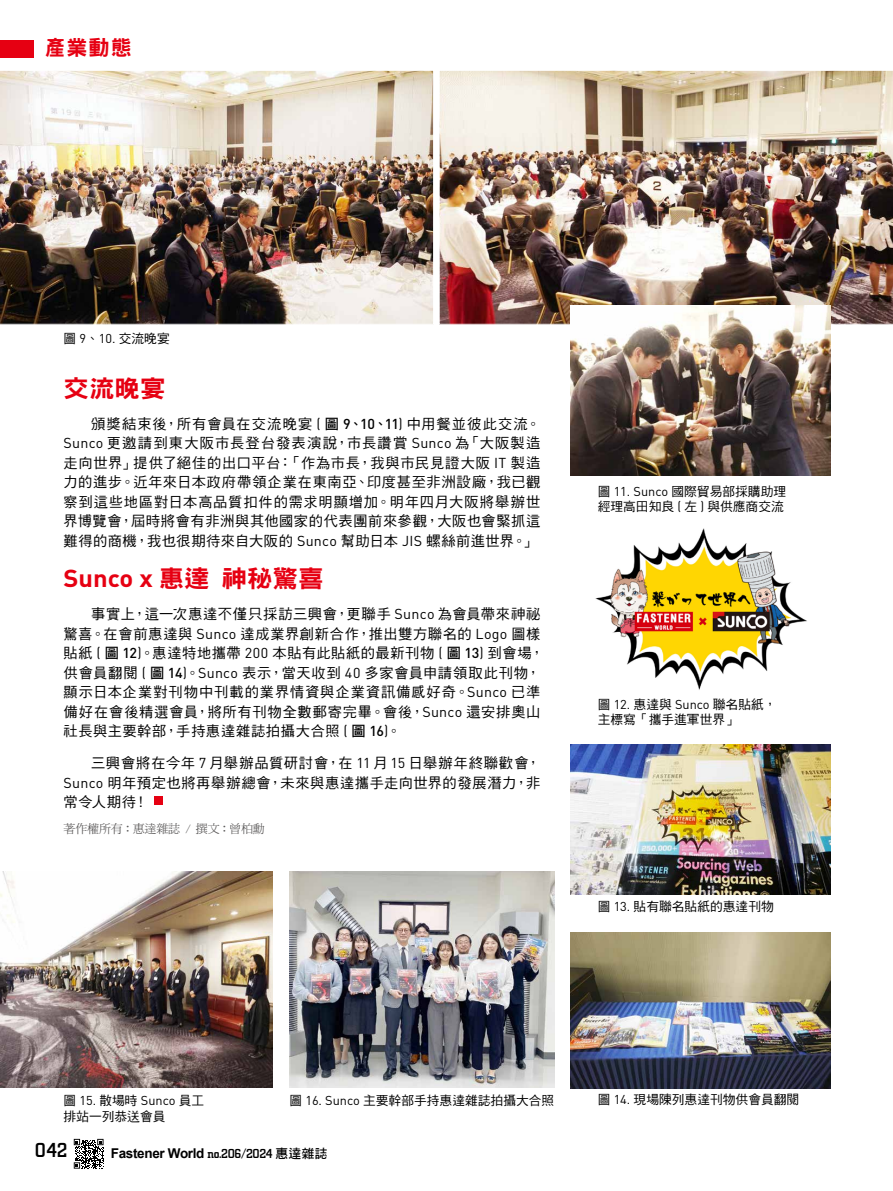
<style>
.page{position:relative;width:893px;height:1191px;background:#fff}
.page>*{position:absolute;margin:0;border:0;box-sizing:border-box;transform-origin:0 0}
.t1{font:700 24.15px "DIN Pro";color:#e60012;scale:1.05 1}
.t2{font:24.15px "DF Hei Std W9";color:#e60012;scale:1.05 1}
.t3{font:21px "DF Hei Std W9";color:#e60012}
.t4{font:500 21px "City D";color:#000}
.t5{font:14.25px/19.5px "DF Hei Std W5";letter-spacing:.045em;color:#000;text-align:justify}
.t6{font:700 13.5px "Arial";letter-spacing:-.025em;color:#000}
.t7{font:12.75px/15.3px "DF Hei Std W5";color:#000}
.t8{font:12.75px "DIN Pro";color:#000}
.t9{font:12px "DF Ming Std W5";letter-spacing:-.01em;color:#595757}
.s1{font-family:"DIN Pro"}
.s2{font-family:"DF Hei Std W7"}
.s3{font-family:"DIN Pro";font-weight:500}
.s4{font-family:"DF Hei Std W9";font-weight:400}
.s5{font-family:"Times New Roman";font-style:italic}
.s6{font-family:"DF Hei Std W5"}
.s7{font-family:"City D";font-weight:500}
.s8{font-family:"DF Hei Std W7";font-weight:400;font-size:12.75px}
</style>
<div class="page">
<div style="left:0;top:40px;width:34px;height:17px;background:#e60012"></div>
<svg style="left:74px;top:1138px;width:30px;height:30px"></svg>
<img style="left:0;top:70px;width:434px;height:254px">
<img style="left:439px;top:70px;width:454px;height:254px">
<img style="left:570px;top:306px;width:260px;height:169px">
<img style="left:595px;top:528px;width:212px;height:162px">
<img style="left:570px;top:744px;width:260px;height:150px">
<img style="left:0;top:871px;width:273px;height:216px">
<img style="left:289px;top:871px;width:266px;height:216px">
<img style="left:570px;top:932px;width:260px;height:156px">
<div style="left:154px;top:796px;width:9px;height:9px;background:#e60012"></div>
<h2 class="t3" style="left:45px;top:36px;width:89px">產業動態</h2>
<p class="t7" style="left:64px;top:330px;width:108px">圖 <span class="s1">9</span>、<span class="s1">10.</span> 交流晚宴</p>
<h1 class="t2" style="left:64px;top:375px;width:99px">交流晚宴</h1>
<p class="t5" style="left:64px;top:413px;width:478px;text-indent:28px">頒獎結束後，所有會員在交流晚宴 <span class="s1">(</span> <span class="s2">圖</span> <span class="s3">9</span><span class="s2">、</span><span class="s3">10</span><span class="s2">、</span><span class="s3">11</span><span class="s1">)</span> 中用餐並彼此交流。<span class="s1">Sunco</span> 更邀請到東大阪市長登台發表演說，市長讚賞 <span class="s1">Sunco</span> 為「大阪製造走向世界」提供了絕佳的出口平台：「作為市長，我與市民見證大阪 <span class="s1">IT</span> 製造力的進步。近年來日本政府帶領企業在東南亞、印度甚至非洲設廠，我已觀察到這些地區對日本高品質扣件的需求明顯增加。明年四月大阪將舉辦世界博覽會，屆時將會有非洲與其他國家的代表團前來參觀，大阪也會緊抓這難得的商機，我也很期待來自大阪的 <span class="s1">Sunco</span> 幫助日本 <span class="s1">JIS</span> 螺絲前進世界。」</p>
<h1 class="t1" style="left:64px;top:562px;width:249px">Sunco x <span class="s4">惠達 神秘驚喜</span></h1>
<p class="t5" style="left:64px;top:604px;width:482px;text-align:left;text-indent:28px">事實上，這一次惠達不僅只採訪三興會，更聯手 <span class="s1">Sunco</span> 為會員帶來神祕驚喜。在會前惠達與 <span class="s1">Sunco</span> 達成業界創新合作，推出雙方聯名的 <span class="s1">Logo</span> 圖樣貼紙 <span class="s1">(</span> <span class="s2">圖</span> <span class="s3">12</span><span class="s1">)</span>。惠達特地攜帶 <span class="s1">200</span> 本貼有此貼紙的最新刊物 <span class="s1">(</span> <span class="s2">圖</span> <span class="s3">13</span><span class="s1">)</span> 到會場，供會員翻閱 <span class="s1">(</span> <span class="s2">圖</span> <span class="s3">14</span><span class="s1">)</span>。<span class="s1">Sunco</span> 表示，當天收到 <span class="s1">40</span> 多家會員申請領取此刊物，顯示日本企業對刊物中刊載的業界情資與企業資訊備感好奇。<span class="s1">Sunco</span> 已準備好在會後精選會員，將所有刊物全數郵寄完畢。會後，<span class="s1">Sunco</span> 還安排奧山社長與主要幹部，手持惠達雜誌拍攝大合照 <span class="s1">(</span> <span class="s2">圖</span> <span class="s3">16</span><span class="s1">)</span>。</p>
<p class="t5" style="left:64px;top:753px;width:478px;text-indent:28px">三興會將在今年 <span class="s1">7</span> 月舉辦品質研討會，在 <span class="s1">11</span> 月 <span class="s1">15</span> 日舉辦年終聯歡會，<span class="s1">Sunco</span> 明年預定也將再舉辦總會，未來與惠達攜手走向世界的發展潛力，非常令人期待！</p>
<p class="t9" style="left:63px;top:822px;width:203px">著作權所有：惠達雜誌 <span class="s5">/</span> 撰文：曾柏勳</p>
<p class="t7" style="left:598px;top:483px;width:190px">圖 <span class="s1">11. Sunco</span> 國際貿易部採購助理經理高田知良 <span class="s1">(</span> 左 <span class="s1">)</span> 與供應商交流</p>
<p class="t7" style="left:598px;top:696px;width:180px">圖 <span class="s1">12.</span> 惠達與 <span class="s1">Sunco</span> 聯名貼紙，主標寫「攜手進軍世界」</p>
<p class="t7" style="left:598px;top:898px;width:178px">圖 <span class="s1">13.</span> 貼有聯名貼紙的惠達刊物</p>
<p class="t8" style="left:64px;top:1092px;width:142px"><span class="s6">圖</span> 15. <span class="s6">散場時</span> Sunco <span class="s6">員工</span></p>
<p class="t7" style="left:64px;top:1108px;width:104px">排站一列恭送會員</p>
<p class="t7" style="left:289px;top:1093px;width:266px">圖 <span class="s1">16. Sunco</span> 主要幹部手持惠達雜誌拍攝大合照</p>
<p class="t7" style="left:598px;top:1091px;width:203px">圖 <span class="s1">14.</span> 現場陳列惠達刊物供會員翻閱</p>
<h2 class="t4" style="left:35px;top:1138px;width:34px">042</h2>
<p class="t6" style="left:111px;top:1144px;width:218px">Fastener World <span class="s7">no.206/2024</span> <span class="s8">惠達雜誌</span></p>
</div>
